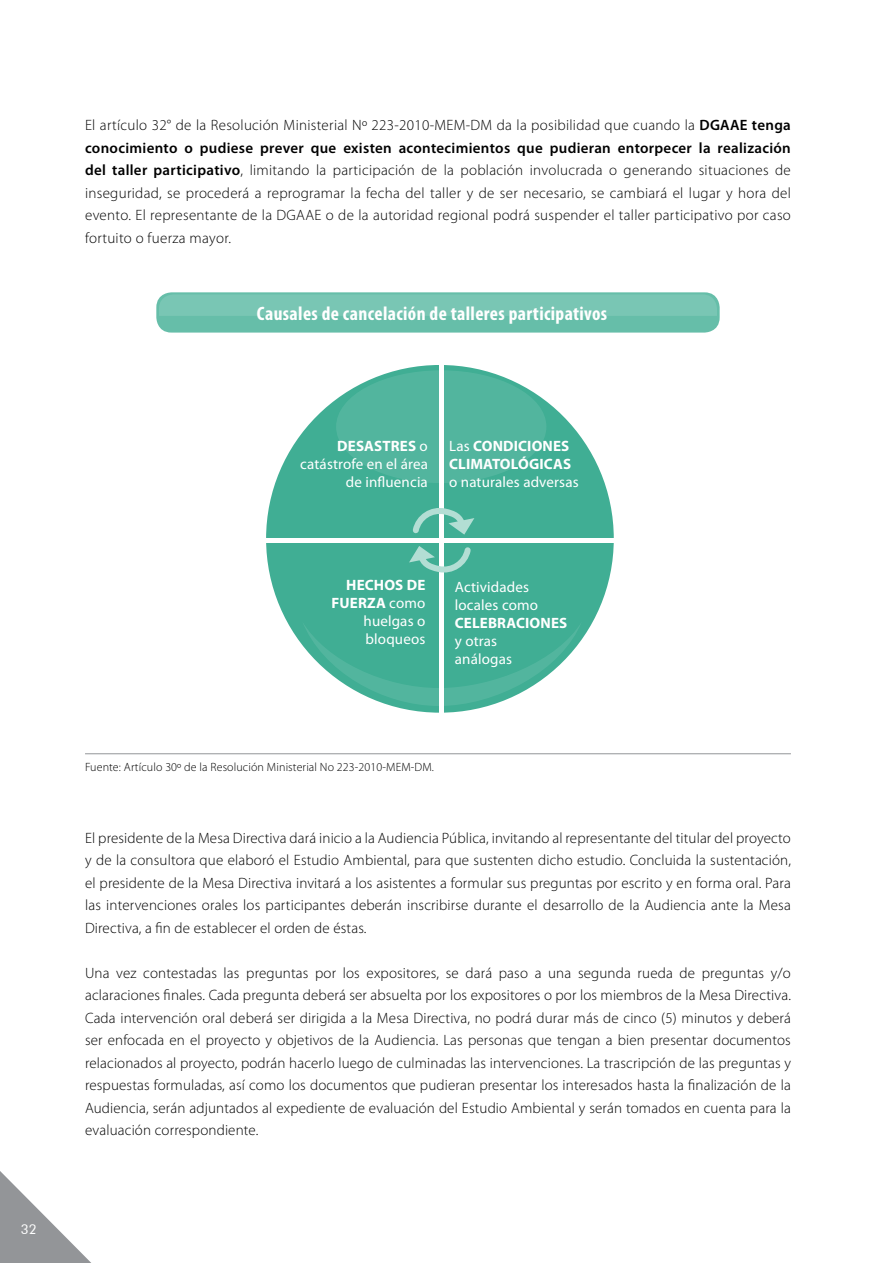
<style>
.page{position:relative;width:893px;height:1263px;background:#fff}
.page>*{position:absolute;margin:0;border:0;box-sizing:border-box;transform-origin:0 0}
.t1{font:700 condensed 19.5px "Myriad Pro";letter-spacing:.02em;color:#fff}
.t2{font:300 15px/22.5px "Myriad Pro";letter-spacing:.01em;color:#000;text-align:justify}
.t3{font:15px/18px "Myriad Pro";letter-spacing:.01em;color:#fff;text-align:right}
.t4{font:700 15px/18px "Myriad Pro";letter-spacing:.01em;color:#fff}
.t5{font:13.5px "Futura BT";color:#fff}
.t6{font:300 12px "Myriad Pro";letter-spacing:.01em;color:#000}
.s1{font-weight:600}
.s2{font-weight:700}
.s3{font-weight:400}
</style>
<div class="page">
<svg style="left:0;top:1171px;width:91px;height:92px"></svg>
<div style="left:266px;top:365px;width:348px;height:348px;background:#40ae94;border-radius:50%"></div>
<svg style="left:302px;top:621px;width:280px;height:85px"></svg>
<div style="left:336px;top:370px;width:210px;height:113px;background:#52b59e;border-radius:50%"></div>
<hr style="left:440px;top:359px;width:4px;height:362px;background:#fff">
<div style="left:255px;top:538px;width:366px;height:5px;background:#fff"></div>
<svg style="left:413px;top:502px;width:61px;height:35px"></svg>
<svg style="left:409px;top:543px;width:62px;height:36px"></svg>
<hr style="left:85px;top:753px;width:706px;height:1px;background:#939598">
<div style="left:156px;top:292px;width:564px;height:41px;background:#66bea9;border-radius:15px"></div>
<div style="left:159px;top:294px;width:558px;height:22px;background:#79c6b4"></div>
<p class="t5" style="left:21px;top:1221px;width:17px">32</p>
<p class="t2" style="left:85px;top:114px;width:707px">El artículo 32° de la Resolución Ministerial Nº 223-2010-MEM-DM da la posibilidad que cuando la <span class="s1">DGAAE tenga conocimiento o pudiese prever que existen acontecimientos que pudieran entorpecer la realización del taller participativo</span>, limitando la participación de la población involucrada o generando situaciones de inseguridad, se procederá a reprogramar la fecha del taller y de ser necesario, se cambiará el lugar y hora del evento. El representante de la DGAAE o de la autoridad regional podrá suspender el taller participativo por caso fortuito o fuerza mayor.</p>
<h1 class="t1" style="left:257px;top:302px;width:352px">Causales de cancelación de talleres participativos</h1>
<p class="t3" style="left:300px;top:437px;width:129px"><span class="s2">DESASTRES</span> o catástrofe en el área de influencia</p>
<p class="t4" style="left:449px;top:436px;width:123px"><span class="s3">Las</span> CONDICIONES<br>CLIMATOLÓGICAS</p>
<p class="t3" style="left:449px;top:473px;width:131px">o naturales adversas</p>
<p class="t3" style="left:332px;top:576px;width:95px"><span class="s2">HECHOS DE<br>FUERZA</span> como huelgas o bloqueos</p>
<p class="t3" style="left:455px;top:577px;width:85px;text-align:left">Actividades locales como</p>
<p class="t4" style="left:455px;top:613px;width:114px">CELEBRACIONES</p>
<p class="t3" style="left:455px;top:631px;width:59px;text-align:left">y otras análogas</p>
<p class="t6" style="left:85px;top:759px;width:350px">Fuente: Artículo 30º de la Resolución Ministerial No 223-2010-MEM-DM.</p>
<p class="t2" style="left:85px;top:826px;width:707px">El presidente de la Mesa Directiva dará inicio a la Audiencia Pública, invitando al representante del titular del proyecto y de la consultora que elaboró el Estudio Ambiental, para que sustenten dicho estudio. Concluida la sustentación, el presidente de la Mesa Directiva invitará a los asistentes a formular sus preguntas por escrito y en forma oral. Para las intervenciones orales los participantes deberán inscribirse durante el desarrollo de la Audiencia ante la Mesa Directiva, a fin de establecer el orden de éstas.</p>
<p class="t2" style="left:85px;top:961px;width:707px">Una vez contestadas las preguntas por los expositores, se dará paso a una segunda rueda de preguntas y/o aclaraciones finales. Cada pregunta deberá ser absuelta por los expositores o por los miembros de la Mesa Directiva.<br>Cada intervención oral deberá ser dirigida a la Mesa Directiva, no podrá durar más de cinco (5) minutos y deberá ser enfocada en el proyecto y objetivos de la Audiencia. Las personas que tengan a bien presentar documentos relacionados al proyecto, podrán hacerlo luego de culminadas las intervenciones. La trascripción de las preguntas y respuestas formuladas, así como los documentos que pudieran presentar los interesados hasta la finalización de la Audiencia, serán adjuntados al expediente de evaluación del Estudio Ambiental y serán tomados en cuenta para la evaluación correspondiente.</p>
</div>
